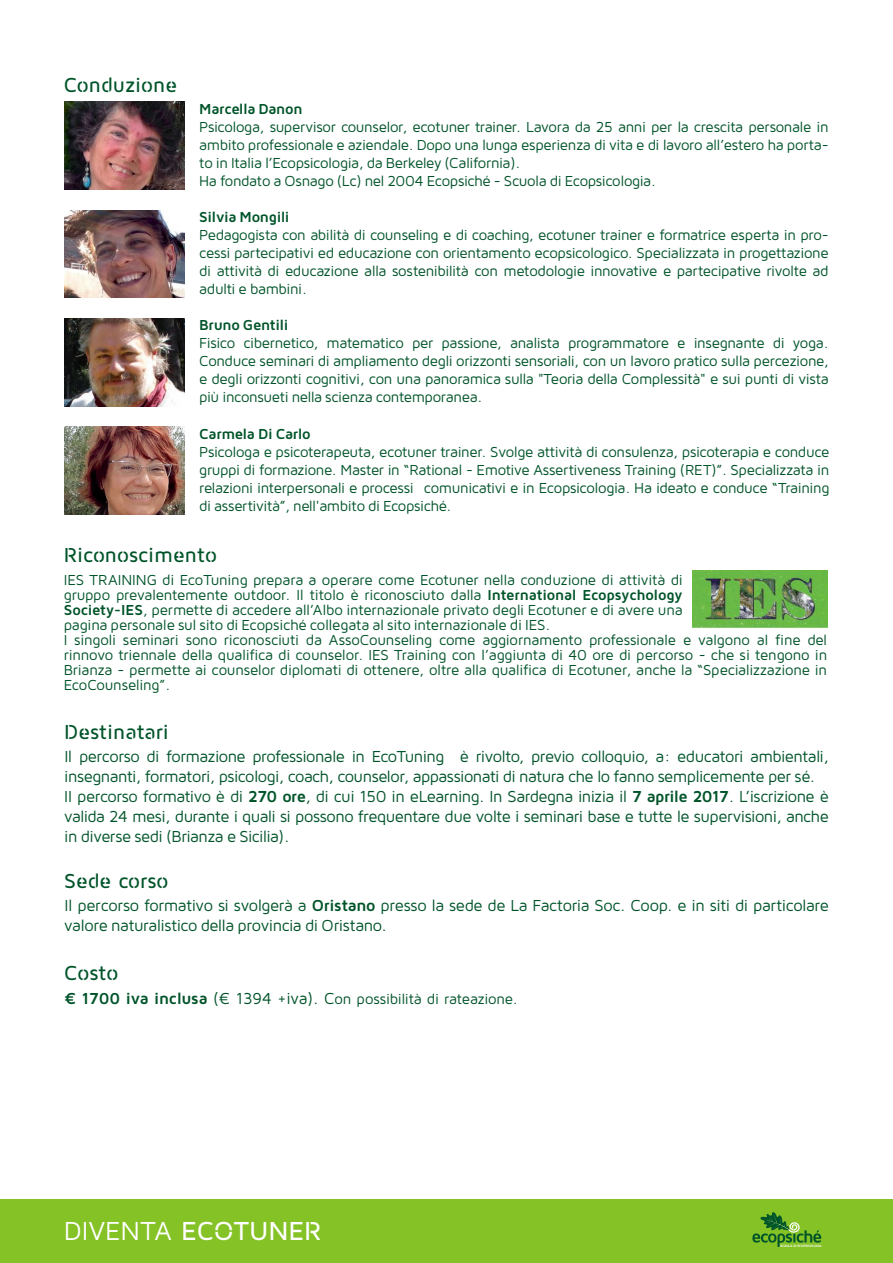
<style>
.page{position:relative;width:893px;height:1263px;background:#fff}
.page>*{position:absolute;margin:0;border:0;box-sizing:border-box;transform-origin:0 0}
.t1{font:27px "Maven Pro Stencil";color:#fff}
.t2{font:21px "Maven Pro Stencil";color:#005429}
.t3{font:16.5px/19.8px "Maven Pro";letter-spacing:-.03em;color:#005429}
.t4{font:15px/18px "Maven Pro";letter-spacing:-.02em;color:#005429;text-align:justify}
.t5{font:700 15px "Maven Pro";letter-spacing:-.025em;color:#005429}
.t6{font:700 3.45px "Maven Pro";letter-spacing:-.07em;color:#fff}
.s1{font-weight:700}
.s2{font-weight:700;font-size:16.5px}
.s3{font-size:16.5px}
.s4{font-family:"Maven Pro"}
</style>
<div class="page">
<img style="left:65px;top:102px;width:119px;height:88px">
<img style="left:65px;top:210px;width:119px;height:88px">
<img style="left:65px;top:427px;width:119px;height:87px">
<img style="left:693px;top:571px;width:135px;height:57px">
<div style="left:0;top:1199px;width:893px;height:64px;background:#85c226"></div>
<svg style="left:752px;top:1212px;width:69px;height:35px"></svg>
<img style="left:65px;top:318px;width:119px;height:88px">
<h2 class="t2" style="left:64px;top:72px;width:115px">Conduzione</h2>
<p class="t5" style="left:199px;top:102px;width:105px">Marcella Danon</p>
<p class="t4" style="left:199px;top:119px;width:631px;text-align:left">Psicologa, supervisor counselor, ecotuner trainer. Lavora da 25 anni per la crescita personale in ambito professionale e aziendale. Dopo una lunga esperienza di vita e di lavoro all’estero ha porta&shy;to in Italia l’Ecopsicologia, da Berkeley (California).<br>Ha fondato a Osnago (Lc) nel 2004 Ecopsiché - Scuola di Ecopsicologia.</p>
<p class="t5" style="left:199px;top:210px;width:92px">Silvia Mongili</p>
<p class="t4" style="left:199px;top:227px;width:631px">Pedagogista con abilità di counseling e di coaching, ecotuner trainer e formatrice esperta in pro&shy;cessi partecipativi ed educazione con orientamento ecopsicologico. Specializzata in progettazione di attività di educazione alla sostenibilità con metodologie innovative e partecipative rivolte ad adulti e bambini.</p>
<p class="t5" style="left:199px;top:318px;width:91px">Bruno Gentili</p>
<p class="t4" style="left:199px;top:335px;width:631px">Fisico cibernetico, matematico per passione, analista programmatore e insegnante di yoga.<br>Conduce seminari di ampliamento degli orizzonti sensoriali, con un lavoro pratico sulla percezione, e degli orizzonti cognitivi, con una panoramica sulla "Teoria della Complessità" e sui punti di vista più inconsueti nella scienza contemporanea.</p>
<p class="t5" style="left:199px;top:427px;width:113px">Carmela Di Carlo</p>
<p class="t4" style="left:199px;top:443px;width:632px">Psicologa e psicoterapeuta, ecotuner trainer. Svolge attività di consulenza, psicoterapia e conduce gruppi di formazione. Master in “Rational - Emotive Assertiveness Training (RET)”. Specializzata in relazioni interpersonali e processi comunicativi e in Ecopsicologia. Ha ideato e conduce “Training di assertività”, nell'ambito di Ecopsiché.</p>
<h2 class="t2" style="left:64px;top:542px;width:155px">Riconoscimento</h2>
<p class="t4" style="left:64px;top:573px;width:765px;line-height:15px;text-align:left">IES TRAINING di EcoTuning prepara a operare come Ecotuner nella conduzione di attività di<br>gruppo prevalentemente outdoor. Il titolo è riconosciuto dalla <span class="s1">International Ecopsychology<br>Society-IES</span>, permette di accedere all’Albo internazionale privato degli Ecotuner e di avere una<br>pagina personale sul sito di Ecopsiché collegata al sito internazionale di IES.<br>I singoli seminari sono riconosciuti da AssoCounseling come aggiornamento professionale e valgono al fine del rinnovo triennale della qualifica di counselor. IES Training con l’aggiunta di 40 ore di percorso - che si tengono in Brianza - permette ai counselor diplomati di ottenere, oltre alla qualifica di Ecotuner, anche la “Specializzazione in EcoCounseling”.</p>
<h2 class="t2" style="left:64px;top:719px;width:106px">Destinatari</h2>
<p class="t3" style="left:64px;top:747px;width:766px">Il percorso di formazione professionale in EcoTuning è rivolto, previo colloquio, a: educatori ambientali, insegnanti, formatori, psicologi, coach, counselor, appassionati di natura che lo fanno semplicemente per sé.<br>II percorso formativo è di <span class="s1">270 ore</span>, di cui 150 in eLearning. In Sardegna inizia il <span class="s1">7 aprile 2017</span>. L’iscrizione è valida 24 mesi, durante i quali si possono frequentare due volte i seminari base e tutte le supervisioni, anche in diverse sedi (Brianza e Sicilia).</p>
<h2 class="t2" style="left:64px;top:868px;width:106px">Sede corso</h2>
<p class="t3" style="left:64px;top:897px;width:766px">Il percorso formativo si svolgerà a <span class="s1">Oristano</span> presso la sede de La Factoria Soc. Coop. e in siti di particolare valore naturalistico della provincia di Oristano.</p>
<h2 class="t2" style="left:64px;top:960px;width:56px">Costo</h2>
<p class="t4" style="left:64px;top:990px;width:455px"><span class="s2">€ 1700 iva inclusa</span> <span class="s3">(€ 1394 +iva). C</span>on possibilità di rateazione.</p>
<h1 class="t1" style="left:64px;top:1214px;width:259px"><span class="s4">DIVENTA</span> ECOTUNER</h1>
<p class="t6" style="left:780px;top:1244px;width:43px">SCUOLA DI ECOPSICOLOGIA</p>
</div>
